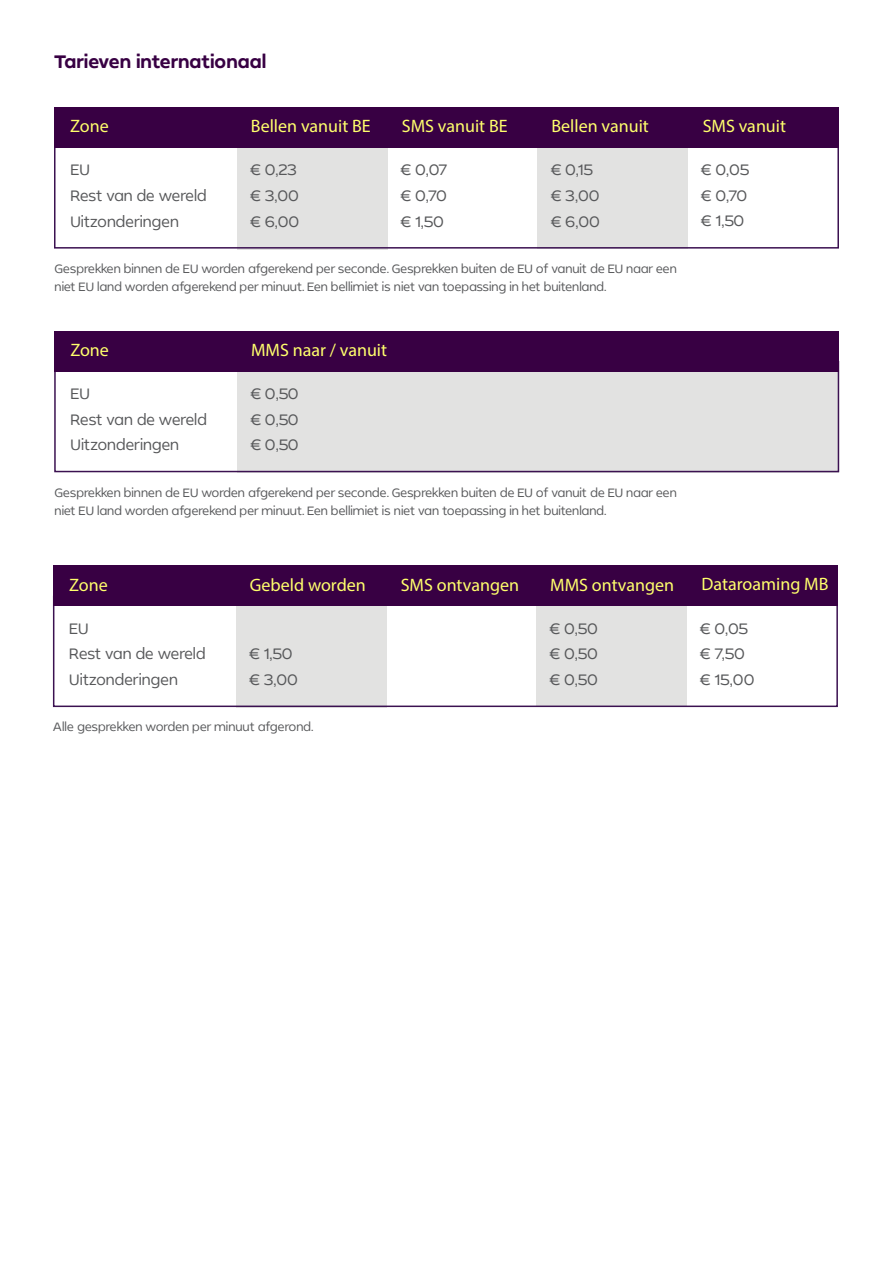
<style>
.page{position:relative;width:893px;height:1263px;background:#fff}
.page>*{position:absolute;margin:0;border:0;box-sizing:border-box;transform-origin:0 0}
.t1{font:18px "Myriad Pro";color:#ffff6c}
.t2{font:700 18px "Byrd";letter-spacing:-.02em;color:#380043}
.Alineastijl_1{font:300 15px "Byrd";letter-spacing:-.02em;color:#57585a}
.Alineastijl_1-2{font:300 15px "Byrd";letter-spacing:-.04em;color:#57585a}
.Alineastijl_3{font:300 12px/18px "Byrd";letter-spacing:-.02em;color:#57585a}
</style>
<div class="page">
<div style="left:538px;top:107px;width:150px;height:142px;background:#e2e2e1"></div>
<div style="left:237px;top:108px;width:150px;height:141px;background:#e2e2e1"></div>
<div style="left:54px;top:137px;width:785px;height:112px;border:2px solid #3b1151"></div>
<div style="left:54px;top:107px;width:785px;height:41px;background:#380043"></div>
<div style="left:237px;top:331px;width:601px;height:142px;background:#e2e2e1"></div>
<div style="left:54px;top:361px;width:785px;height:111px;border:2px solid #3b1151"></div>
<div style="left:54px;top:331px;width:785px;height:41px;background:#380043"></div>
<div style="left:537px;top:566px;width:150px;height:141px;background:#e2e2e1"></div>
<div style="left:236px;top:566px;width:150px;height:142px;background:#e2e2e1"></div>
<div style="left:53px;top:596px;width:785px;height:111px;border:2px solid #3b1151"></div>
<div style="left:53px;top:566px;width:785px;height:40px;background:#380043"></div>
<p class="t2" style="left:54px;top:49px;width:214px">Tarieven internationaal</p>
<p class="t1" style="left:70px;top:115px;width:40px">Zone</p>
<p class="t1" style="left:402px;top:115px;width:107px">SMS vanuit BE</p>
<p class="t1" style="left:551px;top:115px;width:99px">Bellen vanuit</p>
<p class="t1" style="left:251px;top:115px;width:121px">Bellen vanuit BE</p>
<p class="Alineastijl_1" style="left:251px;top:160px;width:47px">€ 0,23</p>
<p class="Alineastijl_1" style="left:251px;top:185px;width:50px">€ 3,00</p>
<p class="Alineastijl_1" style="left:251px;top:211px;width:50px">€ 6,00</p>
<p class="Alineastijl_1" style="left:401px;top:160px;width:48px">€ 0,07</p>
<p class="Alineastijl_1" style="left:401px;top:185px;width:47px">€ 0,70</p>
<p class="Alineastijl_1" style="left:401px;top:211px;width:44px">€ 1,50</p>
<p class="Alineastijl_1" style="left:551px;top:160px;width:44px">€ 0,15</p>
<p class="Alineastijl_1" style="left:551px;top:185px;width:50px">€ 3,00</p>
<p class="Alineastijl_1" style="left:551px;top:211px;width:50px">€ 6,00</p>
<p class="Alineastijl_1" style="left:70px;top:160px;width:21px">EU</p>
<p class="Alineastijl_1-2" style="left:70px;top:185px;width:138px">Rest van de wereld</p>
<p class="Alineastijl_1" style="left:70px;top:211px;width:110px">Uitzonderingen</p>
<p class="Alineastijl_3" style="left:55px;top:259px;width:624px">Gesprekken binnen de EU worden afgerekend per seconde. Gesprekken buiten de EU of vanuit de EU naar een niet EU land worden afgerekend per minuut. Een bellimiet is niet van toepassing in het buitenland.</p>
<p class="t1" style="left:70px;top:339px;width:40px">Zone</p>
<p class="Alineastijl_1" style="left:71px;top:383px;width:21px">EU</p>
<p class="Alineastijl_1-2" style="left:71px;top:409px;width:138px">Rest van de wereld</p>
<p class="Alineastijl_1" style="left:71px;top:434px;width:110px">Uitzonderingen</p>
<p class="t1" style="left:251px;top:339px;width:138px">MMS naar / vanuit</p>
<p class="Alineastijl_1" style="left:251px;top:383px;width:49px">€ 0,50</p>
<p class="Alineastijl_1" style="left:251px;top:409px;width:49px">€ 0,50</p>
<p class="Alineastijl_1" style="left:251px;top:434px;width:49px">€ 0,50</p>
<p class="Alineastijl_3" style="left:55px;top:483px;width:624px">Gesprekken binnen de EU worden afgerekend per seconde. Gesprekken buiten de EU of vanuit de EU naar een niet EU land worden afgerekend per minuut. Een bellimiet is niet van toepassing in het buitenland.</p>
<p class="t1" style="left:703px;top:115px;width:85px">SMS vanuit</p>
<p class="Alineastijl_1" style="left:702px;top:159px;width:49px">€ 0,05</p>
<p class="Alineastijl_1" style="left:702px;top:185px;width:47px">€ 0,70</p>
<p class="Alineastijl_1" style="left:702px;top:210px;width:44px">€ 1,50</p>
<p class="t1" style="left:250px;top:574px;width:118px">Gebeld worden</p>
<p class="t1" style="left:69px;top:574px;width:40px">Zone</p>
<p class="t1" style="left:401px;top:574px;width:120px">SMS ontvangen</p>
<p class="t1" style="left:550px;top:574px;width:125px">MMS ontvangen</p>
<p class="Alineastijl_1" style="left:550px;top:618px;width:49px">€ 0,50</p>
<p class="Alineastijl_1" style="left:550px;top:643px;width:49px">€ 0,50</p>
<p class="Alineastijl_1" style="left:550px;top:669px;width:49px">€ 0,50</p>
<p class="Alineastijl_1" style="left:69px;top:618px;width:21px">EU</p>
<p class="Alineastijl_1-2" style="left:69px;top:643px;width:138px">Rest van de wereld</p>
<p class="Alineastijl_1" style="left:69px;top:669px;width:110px">Uitzonderingen</p>
<p class="Alineastijl_1" style="left:250px;top:643px;width:44px">€ 1,50</p>
<p class="Alineastijl_1" style="left:250px;top:669px;width:50px">€ 3,00</p>
<p class="Alineastijl_3" style="left:53px;top:717px;width:262px">Alle gesprekken worden per minuut afgerond.</p>
<p class="t1" style="left:702px;top:573px;width:128px">Dataroaming MB</p>
<p class="Alineastijl_1" style="left:701px;top:618px;width:49px">€ 0,05</p>
<p class="Alineastijl_1" style="left:701px;top:643px;width:46px">€ 7,50</p>
<p class="Alineastijl_1" style="left:701px;top:669px;width:55px">€ 15,00</p>
</div>
